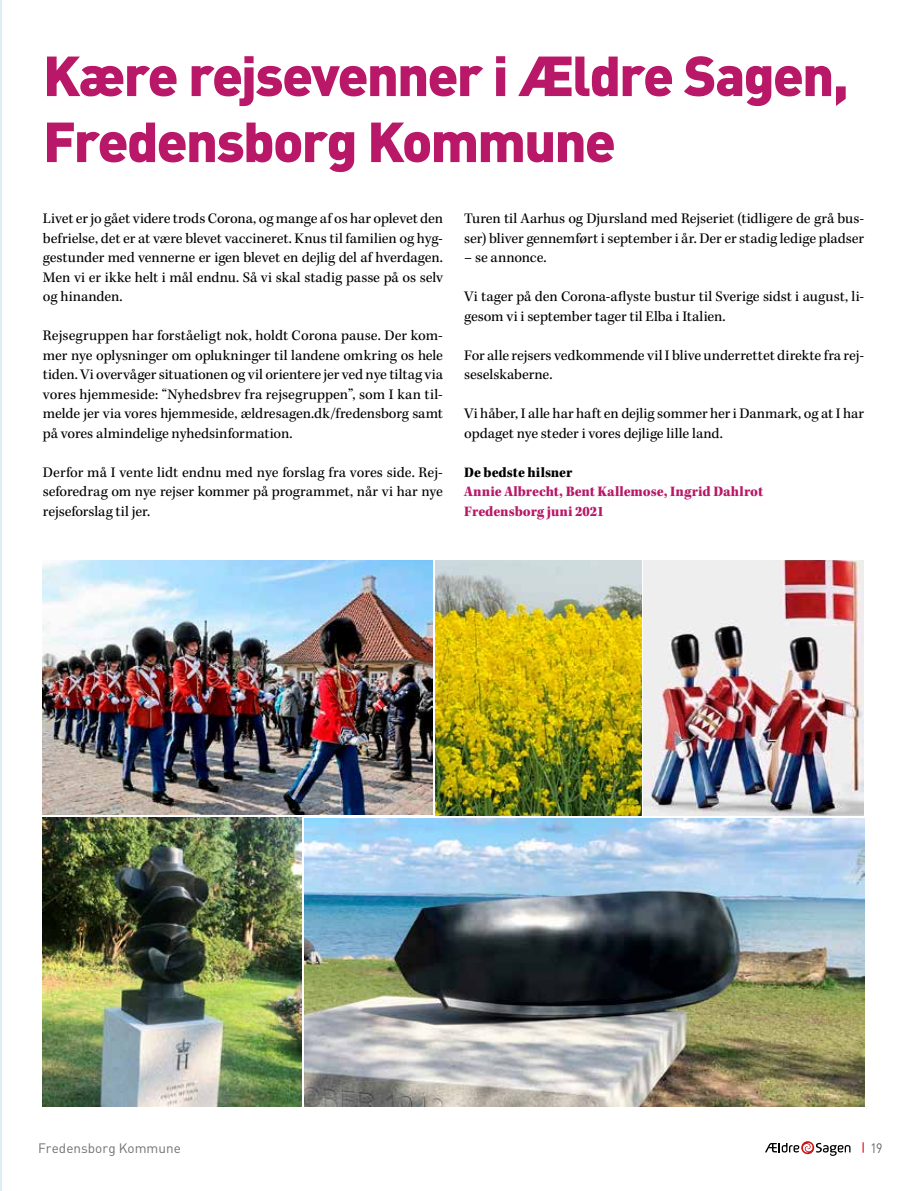
<style>
.page{position:relative;width:919px;height:1191px;background:#fff}
.page>*{position:absolute;margin:0;border:0;box-sizing:border-box;transform-origin:0 0}
.t1{font:900 55.5px/66px "DINOT";letter-spacing:-.035em;color:#b81867}
.t2{font:15px/19.5px "Kepler Std";letter-spacing:-.005em;color:#000}
.t3{font:15px/19.5px "Kepler Std Black Scn";color:#b81867}
.t4{font:15px "Kepler Std Black Scn";color:#000}
.t5{font:13.5px "DIN";color:#717174}
.t6{font:13.5px "DIN";color:#646363;scale:.9 1}
</style>
<div class="page">
<svg style="left:765px;top:1142px;width:85px;height:14px"></svg>
<hr style="left:0;top:0;width:1px;height:1191px;background:#deecf5">
<img style="left:43px;top:560px;width:389px;height:254px">
<img style="left:43px;top:817px;width:258px;height:289px">
<img style="left:304px;top:818px;width:560px;height:288px">
<img style="left:435px;top:560px;width:206px;height:255px">
<img style="left:644px;top:560px;width:219px;height:255px">
<h1 class="t1" style="left:43px;top:41px;width:807px">Kære rejsevenner i Ældre Sagen,<br>Fredensborg Kommune</h1>
<p class="t2" style="left:43px;top:209px;width:401px;text-align:justify">Livet er jo gået videre trods Corona, og mange af os har oplevet den befrielse, det er at være blevet vaccineret. Knus til familien og hyg&shy;gestunder med vennerne er igen blevet en dejlig del af hverdagen.<br>Men vi er ikke helt i mål endnu. Så vi skal stadig passe på os selv og hinanden.</p>
<p class="t2" style="left:43px;top:326px;width:401px;text-align:justify">Rejsegruppen har forståeligt nok, holdt Corona pause. Der kom&shy;mer nye oplysninger om oplukninger til landene omkring os hele tiden. Vi overvåger situationen og vil orientere jer ved nye tiltag via vores hjemmeside: “Nyhedsbrev fra rejsegruppen”, som I kan til&shy;melde jer via vores hjemmeside, ældresagen.dk/fredensborg samt på vores almindelige nyhedsinformation.</p>
<p class="t2" style="left:43px;top:463px;width:401px;text-align:justify">Derfor må I vente lidt endnu med nye forslag fra vores side. Rej&shy;seforedrag om nye rejser kommer på programmet, når vi har nye rejseforslag til jer.</p>
<p class="t2" style="left:464px;top:209px;width:401px">Turen til Aarhus og Djursland med Rejseriet (tidligere de grå bus&shy;ser) bliver gennemført i september i år. Der er stadig ledige pladser</p>
<p class="t2" style="left:464px;top:248px;width:84px">– se annonce.</p>
<p class="t2" style="left:464px;top:287px;width:401px">Vi tager på den Corona-aflyste bustur til Sverige sidst i august, li&shy;gesom vi i september tager til Elba i Italien.</p>
<p class="t2" style="left:464px;top:346px;width:401px">For alle rejsers vedkommende vil I blive underrettet direkte fra rej&shy;seselskaberne.</p>
<p class="t2" style="left:464px;top:404px;width:401px">Vi håber, I alle har haft en dejlig sommer her i Danmark, og at I har opdaget nye steder i vores dejlige lille land.</p>
<p class="t4" style="left:464px;top:463px;width:110px">De bedste hilsner</p>
<p class="t3" style="left:464px;top:482px;width:300px">Annie Albrecht, Bent Kallemose, Ingrid Dahlrot<br>Fredensborg juni 2021</p>
<p class="t5" style="left:38px;top:1139px;width:144px">Fredensborg Kommune</p>
<p class="t6" style="left:870px;top:1139px;width:15px">19</p>
</div>
